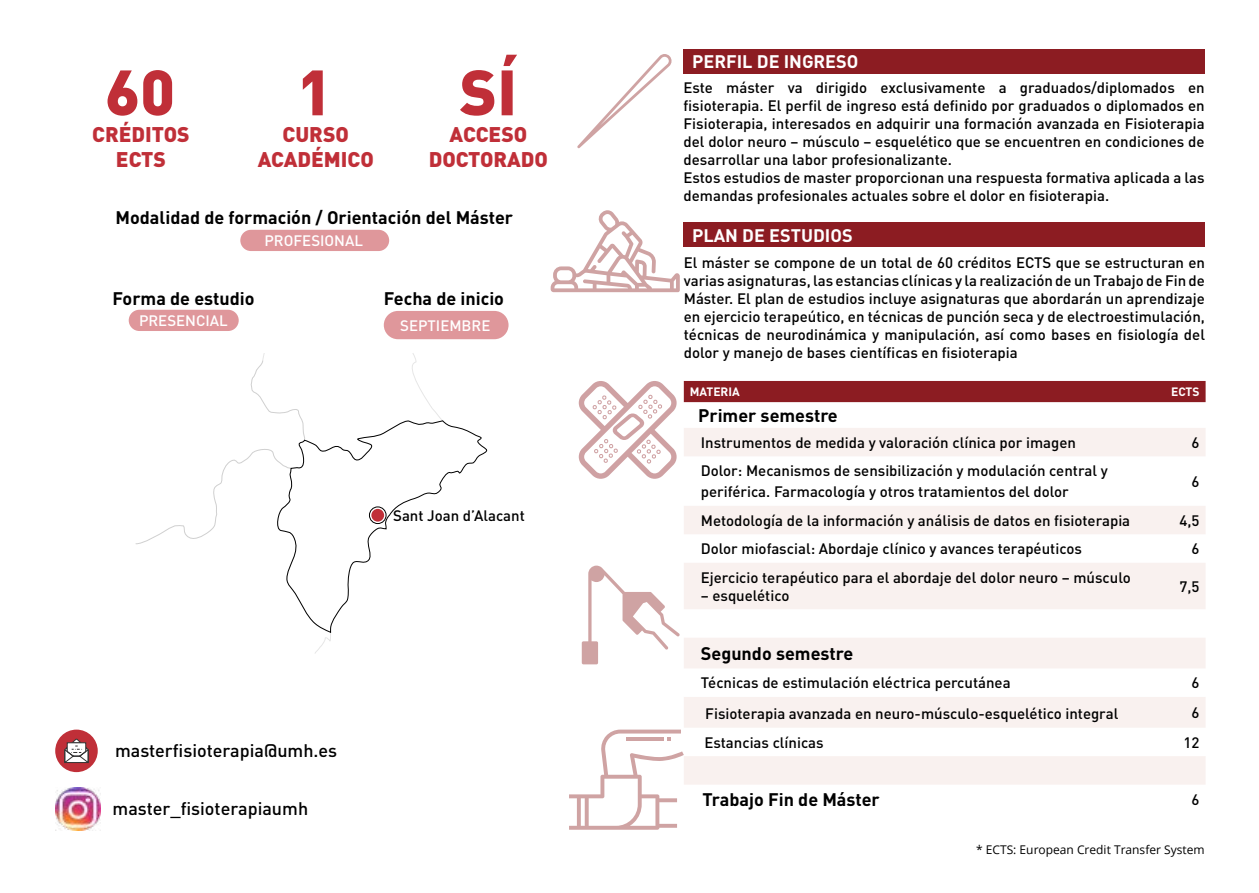
<style>
.page{position:relative;width:1259px;height:893px;background:#fff}
.page>*{position:absolute;margin:0;border:0;box-sizing:border-box;transform-origin:0 0}
.t1{font:900 63px "DIN Pro";color:#c02f38}
.t2{font:900 21px/25.2px "DIN Pro";color:#c02f38;text-align:center}
.t3{font:700 18px "DIN Pro";color:#000}
.t4{font:500 18px "DIN Pro";color:#000}
.t5{font:700 18px "DIN Pro";color:#fff}
.t6{font:500 15px/18px "DIN Pro";color:#000}
.t7{font:500 15px "DIN Pro";color:#fff}
.t8{font:12px "Open Sans";color:#000}
.t9{font:700 12px "DIN Pro";color:#fff}
</style>
<div class="page">
<svg style="left:579px;top:381px;width:98px;height:98px"></svg>
<svg style="left:582px;top:566px;width:97px;height:98px"></svg>
<svg style="left:550px;top:210px;width:130px;height:82px"></svg>
<svg style="left:569px;top:730px;width:115px;height:100px"></svg>
<svg style="left:577px;top:54px;width:95px;height:94px"></svg>
<div style="left:240px;top:230px;width:149px;height:21px;background:#df979b;border-radius:11px"></div>
<div style="left:129px;top:310px;width:110px;height:21px;background:#df979b;border-radius:11px"></div>
<div style="left:384px;top:311px;width:124px;height:28px;background:#df979b;border-radius:14px"></div>
<div style="left:55px;top:730px;width:43px;height:42px;background:#c02f38;border-radius:50%"></div>
<svg style="left:64px;top:738px;width:25px;height:25px"></svg>
<svg style="left:444px;top:421px;width:44px;height:57px"></svg>
<svg style="left:135px;top:353px;width:309px;height:301px"></svg>
<div style="left:371px;top:509px;width:13px;height:13px;background:#c02f38;border-radius:50%"></div>
<div style="left:369px;top:507px;width:17px;height:17px;border:1px solid #000;border-radius:50%"></div>
<img style="left:56px;top:787px;width:45px;height:44px">
<div style="left:684px;top:223px;width:521px;height:24px;background:#8c1c22"></div>
<div style="left:684px;top:381px;width:521px;height:21px;background:#8c1c22"></div>
<svg style="left:684px;top:428px;width:521px;height:357px;fill:#f9f1ef"></svg>
<div style="left:683px;top:49px;width:521px;height:24px;background:#8c1c22"></div>
<h1 class="t1" style="left:105px;top:50px;width:72px">60</h1>
<h2 class="t2" style="left:92px;top:121px;width:99px">CRÉDITOS<br>ECTS</h2>
<h1 class="t1" style="left:297px;top:50px;width:37px">1</h1>
<h2 class="t2" style="left:258px;top:121px;width:118px">CURSO<br>ACADÉMICO</h2>
<h1 class="t1" style="left:460px;top:50px;width:59px">SÍ</h1>
<h2 class="t2" style="left:429px;top:121px;width:121px">ACCESO<br>DOCTORADO</h2>
<p class="t3" style="left:115px;top:205px;width:399px">Modalidad de formación / Orientación del Máster</p>
<p class="t7" style="left:264px;top:231px;width:100px">PROFESIONAL</p>
<p class="t3" style="left:113px;top:286px;width:143px">Forma de estudio</p>
<p class="t7" style="left:139px;top:310px;width:90px">PRESENCIAL</p>
<p class="t3" style="left:384px;top:286px;width:122px">Fecha de inicio</p>
<p class="t7" style="left:400px;top:315px;width:92px">SEPTIEMBRE</p>
<p class="t6" style="left:393px;top:506px;width:133px">Sant Joan d’Alacant</p>
<p class="t4" style="left:115px;top:738px;width:224px">masterfisioterapia@umh.es</p>
<p class="t4" style="left:113px;top:797px;width:197px">master_fisioterapiaumh</p>
<p class="t5" style="left:692px;top:49px;width:168px">PERFIL DE INGRESO</p>
<p class="t6" style="left:683px;top:78px;width:523px">Este máster va dirigido exclusivamente a graduados/diplomados en fisioterapia. El perfil de ingreso está definido por graduados o diplomados en Fisioterapia, interesados en adquirir una formación avanzada en Fisioterapia del dolor neuro – músculo – esquelético que se encuentren en condiciones de desarrollar una labor profesionalizante.<br>Estos estudios de master proporcionan una respuesta formativa aplicada a las demandas profesionales actuales sobre el dolor en fisioterapia.</p>
<p class="t5" style="left:692px;top:223px;width:162px">PLAN DE ESTUDIOS</p>
<p class="t6" style="left:684px;top:253px;width:523px;text-align:justify">El máster se compone de un total de 60 créditos ECTS que se estructuran en varias asignaturas, las estancias clínicas y la realización de un Trabajo de Fin de Máster. El plan de estudios incluye asignaturas que abordarán un aprendizaje en ejercicio terapeútico, en técnicas de punción seca y de electroestimulación, técnicas de neurodinámica y manipulación, así como bases en fisiología del dolor y manejo de bases científicas en fisioterapia</p>
<p class="t9" style="left:690px;top:384px;width:51px">MATERIA</p>
<p class="t9" style="left:1171px;top:384px;width:30px">ECTS</p>
<p class="t3" style="left:698px;top:403px;width:141px">Primer semestre</p>
<p class="t6" style="left:701px;top:433px;width:377px">Instrumentos de medida y valoración clínica por imagen</p>
<p class="t6" style="left:1191px;top:433px;width:9px">6</p>
<p class="t6" style="left:701px;top:460px;width:408px;line-height:21px">Dolor: Mecanismos de sensibilización y modulación central y periférica. Farmacología y otros tratamientos del dolor</p>
<p class="t6" style="left:1191px;top:472px;width:9px">6</p>
<p class="t6" style="left:701px;top:511px;width:431px">Metodología de la información y análisis de datos en fisioterapia</p>
<p class="t6" style="left:1179px;top:511px;width:22px">4,5</p>
<p class="t6" style="left:701px;top:539px;width:382px">Dolor miofascial: Abordaje clínico y avances terapéuticos</p>
<p class="t6" style="left:1191px;top:539px;width:9px">6</p>
<p class="t6" style="left:701px;top:568px;width:431px">Ejercicio terapéutico para el abordaje del dolor neuro – músculo</p>
<p class="t6" style="left:701px;top:586px;width:90px">– esquelético</p>
<p class="t6" style="left:1179px;top:577px;width:22px">7,5</p>
<p class="t3" style="left:701px;top:641px;width:154px">Segundo semestre</p>
<p class="t6" style="left:701px;top:673px;width:311px">Técnicas de estimulación eléctrica percutánea</p>
<p class="t6" style="left:1191px;top:673px;width:9px">6</p>
<p class="t6" style="left:705px;top:704px;width:414px">Fisioterapia avanzada en neuro-músculo-esquelético integral</p>
<p class="t6" style="left:1191px;top:703px;width:9px">6</p>
<p class="t6" style="left:704px;top:733px;width:121px">Estancias clínicas</p>
<p class="t6" style="left:1183px;top:733px;width:17px">12</p>
<p class="t3" style="left:702px;top:788px;width:179px">Trabajo Fin de Máster</p>
<p class="t6" style="left:1191px;top:790px;width:9px">6</p>
<p class="t8" style="left:976px;top:841px;width:230px">* ECTS: European Credit Transfer System</p>
</div>
